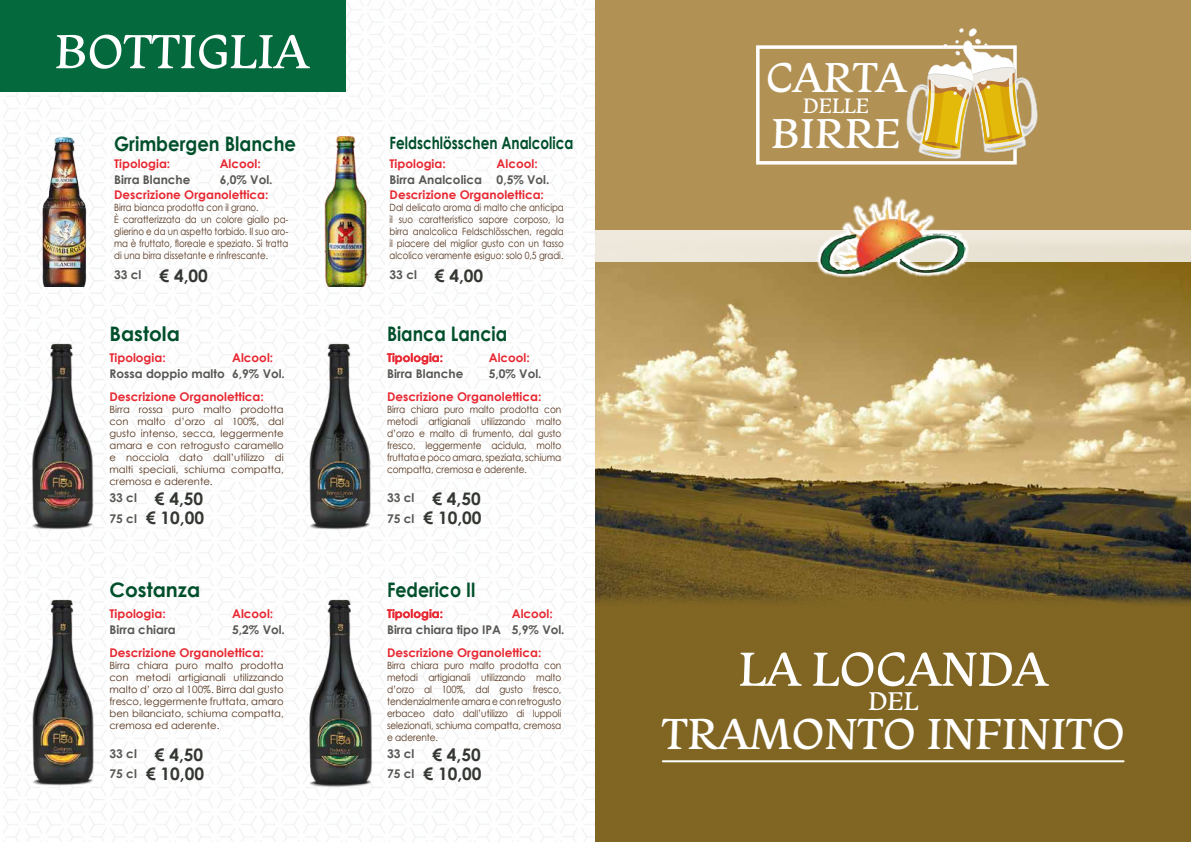
<style>
.page{position:relative;width:1191px;height:842px;background:#fff}
.page>*{position:absolute;margin:0;border:0;box-sizing:border-box;transform-origin:0 0}
.t1{font:50px "Monarcha";color:#fff}
.t2{font:45.5px "Monarcha";color:#fff}
.t3{font:43.8px "Monarcha";color:#fff}
.t4{font:26.8px "Monarcha";color:#fff}
.t5{font:21.9px "Monarcha";color:#fff}
.t6{font:700 20px "Century Gothic";color:#004f2b;scale:.87 1}
.t7{font:700 20px "Century Gothic";color:#004f2b;scale:.9 1}
.t8{font:700 20px "Century Gothic";color:#004f2b}
.t9{font:700 17.2px "Century Gothic";color:#333631}
.t10{font:700 17px "Century Gothic";color:#004f2b;scale:.8 1}
.t11{font:700 12px "Century Gothic";color:#e82832}
.t12{font:700 12px "Century Gothic";color:#575754}
.t13{font:10px/12px "Century Gothic";color:#55331b;text-align:justify;scale:.9 1}
.t14{font:10px/12px "Century Gothic";color:#55331b;text-align:justify}
.t15{font:10px/12px "Century Gothic";color:#55331b;scale:.86 1}
</style>
<div class="page">
<img style="left:0;top:0;width:595px;height:842px">
<div style="left:595px;top:575px;width:596px;height:267px;background:#816623"></div>
<div style="left:595px;top:0;width:596px;height:268px;background:#b19154"></div>
<img style="left:595px;top:261px;width:596px;height:344px">
<div style="left:595px;top:230px;width:596px;height:31px;background:#ede7da"></div>
<svg style="left:817px;top:196px;width:152px;height:82px"></svg>
<img style="left:821px;top:198px;width:144px;height:79px">
<hr style="left:663px;top:760px;width:460px;height:2px;background:#fff">
<div style="left:756px;top:45px;width:260px;height:120px;border:4px solid #fff"></div>
<svg style="left:905px;top:28px;width:133px;height:131px"></svg>
<div style="left:0;top:0;width:345px;height:91px;background:#04693d"></div>
<img style="left:29px;top:342px;width:67px;height:190px">
<img style="left:29px;top:598px;width:67px;height:190px">
<img style="left:306px;top:342px;width:67px;height:190px">
<img style="left:305px;top:598px;width:69px;height:190px">
<img style="left:37px;top:132px;width:59px;height:155px">
<img style="left:325px;top:137px;width:42px;height:150px">
<h1 class="t1" style="left:55px;top:19px;width:255px">BOTTIGLIA</h1>
<h3 class="t7" style="left:114px;top:129px;width:204px">Grimbergen Blanche</h3>
<h3 class="t10" style="left:389px;top:130px;width:231px">Feldschlösschen Analcolica</h3>
<p class="t11" style="left:114px;top:185px;width:156px">Descrizione Organolettica:</p>
<p class="t15" style="left:114px;top:201px;width:204px">Birra bianca prodotta con il grano.<br>È caratterizzata da un colore giallo pa&shy;glierino e da un aspetto torbido. Il suo aro&shy;ma è fruttato, floreale e speziato. Si tratta di una birra dissetante e rinfrescante.</p>
<p class="t11" style="left:114px;top:155px;width:58px">Tipologia:</p>
<p class="t12" style="left:114px;top:171px;width:78px">Birra Blanche</p>
<p class="t11" style="left:389px;top:155px;width:58px">Tipologia:</p>
<p class="t12" style="left:389px;top:171px;width:94px">Birra Analcolica</p>
<p class="t11" style="left:220px;top:155px;width:43px">Alcool:</p>
<p class="t12" style="left:220px;top:171px;width:54px">6,0% Vol.</p>
<p class="t11" style="left:496px;top:155px;width:43px">Alcool:</p>
<p class="t12" style="left:496px;top:171px;width:54px">0,5% Vol.</p>
<p class="t11" style="left:389px;top:185px;width:156px">Descrizione Organolettica:</p>
<p class="t15" style="left:389px;top:201px;width:204px;text-align:justify">Dal delicato aroma di malto che anticipa il suo caratteristico sapore corposo, la birra analcolica Feldschlösschen, regala il piacere del miglior gusto con un tasso alcolico veramente esiguo: solo 0,5 gradi.</p>
<h3 class="t9" style="left:114px;top:262px;width:95px"><sup>33</sup> <sup>cl</sup> € 4,00</h3>
<h3 class="t9" style="left:389px;top:262px;width:95px"><sup>33</sup> <sup>cl</sup> € 4,00</h3>
<h3 class="t8" style="left:109px;top:318px;width:72px">Bastola</h3>
<h3 class="t6" style="left:387px;top:318px;width:139px">Bianca Lancia</h3>
<p class="t11" style="left:109px;top:348px;width:58px">Tipologia:</p>
<p class="t12" style="left:109px;top:364px;width:117px">Rossa doppio malto</p>
<p class="t11" style="left:232px;top:348px;width:43px">Alcool:</p>
<p class="t12" style="left:232px;top:364px;width:54px">6,9% Vol.</p>
<p class="t11" style="left:387px;top:348px;width:58px">Tipologia:</p>
<p class="t12" style="left:387px;top:364px;width:78px">Birra Blanche</p>
<p class="t11" style="left:489px;top:348px;width:43px">Alcool:</p>
<p class="t12" style="left:489px;top:364px;width:54px">5,0% Vol.</p>
<p class="t11" style="left:109px;top:387px;width:156px">Descrizione Organolettica:</p>
<p class="t14" style="left:109px;top:403px;width:176px">Birra rossa puro malto prodotta con malto d’orzo al 100%, dal gusto intenso, secca, leggermente amara e con retrogusto caramello e nocciola dato dall’utilizzo di malti speciali, schiuma compatta, cremosa e aderente.</p>
<p class="t11" style="left:387px;top:387px;width:156px">Descrizione Organolettica:</p>
<p class="t13" style="left:387px;top:403px;width:195px">Birra chiara puro malto prodotta con metodi artigianali utilizzando malto d’orzo e malto di frumento, dal gusto fresco, leggermente acidula, molto fruttata e poco amara, speziata, schiuma compatta, cremosa e aderente.</p>
<h3 class="t9" style="left:109px;top:485px;width:95px"><sup>33</sup> <sup>cl</sup> € 4,50</h3>
<h3 class="t9" style="left:387px;top:485px;width:95px"><sup>33</sup> <sup>cl</sup> € 4,50</h3>
<p class="t12" style="left:109px;top:509px;width:29px">75 cl</p>
<h3 class="t9" style="left:146px;top:505px;width:59px">€ 10,00</h3>
<p class="t12" style="left:387px;top:509px;width:29px">75 cl</p>
<h3 class="t9" style="left:423px;top:505px;width:59px">€ 10,00</h3>
<h3 class="t8" style="left:109px;top:574px;width:92px">Costanza</h3>
<h3 class="t6" style="left:387px;top:574px;width:103px">Federico II</h3>
<p class="t11" style="left:109px;top:604px;width:58px">Tipologia:</p>
<p class="t12" style="left:109px;top:620px;width:68px">Birra chiara</p>
<p class="t11" style="left:232px;top:604px;width:43px">Alcool:</p>
<p class="t12" style="left:232px;top:620px;width:54px">5,2% Vol.</p>
<p class="t11" style="left:387px;top:604px;width:58px">Tipologia:</p>
<p class="t12" style="left:387px;top:620px;width:115px">Birra chiara tipo IPA</p>
<p class="t11" style="left:512px;top:604px;width:43px">Alcool:</p>
<p class="t12" style="left:512px;top:620px;width:54px">5,9% Vol.</p>
<p class="t11" style="left:109px;top:643px;width:156px">Descrizione Organolettica:</p>
<p class="t14" style="left:109px;top:659px;width:176px">Birra chiara puro malto prodotta con metodi artigianali utilizzando malto d’ orzo al 100%. Birra dal gusto fresco, leggermente fruttata, amaro ben bilanciato, schiuma compatta, cremosa ed aderente.</p>
<p class="t11" style="left:387px;top:643px;width:156px">Descrizione Organolettica:</p>
<p class="t13" style="left:387px;top:659px;width:195px">Birra chiara puro malto prodotta con metodi artigianali utilizzando malto d’orzo al 100%, dal gusto fresco, tendenzialmente amara e con retrogusto erbaceo dato dall’utilizzo di luppoli selezionati, schiuma compatta, cremosa e aderente.</p>
<h3 class="t9" style="left:109px;top:741px;width:95px"><sup>33</sup> <sup>cl</sup> € 4,50</h3>
<h3 class="t9" style="left:387px;top:741px;width:95px"><sup>33</sup> <sup>cl</sup> € 4,50</h3>
<p class="t12" style="left:109px;top:765px;width:29px">75 cl</p>
<h3 class="t9" style="left:146px;top:761px;width:59px">€ 10,00</h3>
<p class="t12" style="left:387px;top:765px;width:29px">75 cl</p>
<h3 class="t9" style="left:423px;top:761px;width:59px">€ 10,00</h3>
<h3 class="t3" style="left:766px;top:48px;width:142px">CARTA</h3>
<h3 class="t5" style="left:803px;top:92px;width:68px">DELLE</h3>
<h3 class="t3" style="left:771px;top:105px;width:130px">BIRRE</h3>
<h1 class="t1" style="left:738px;top:636px;width:310px">LA LOCANDA</h1>
<h3 class="t4" style="left:868px;top:684px;width:52px">DEL</h3>
<h2 class="t2" style="left:662px;top:703px;width:464px">TRAMONTO INFINITO</h2>
</div>
